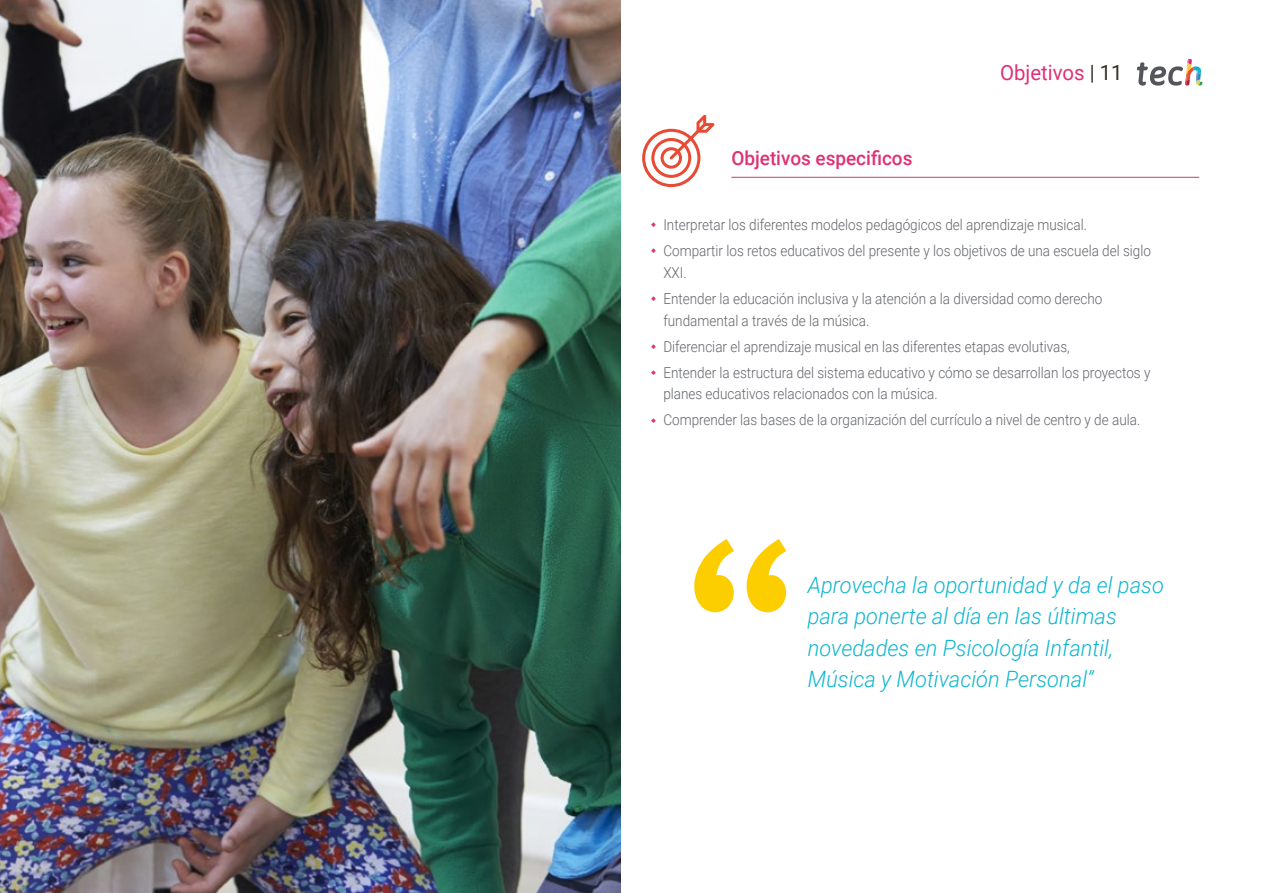
<style>
.page{position:relative;width:1263px;height:893px;background:#fff}
.page>*{position:absolute;margin:0;border:0;box-sizing:border-box;transform-origin:0 0}
.t1{font:italic 300 22.5px/31.5px "Roboto";color:#0fb6cf}
.t2{font:21px "Roboto";color:#df3174}
.t3{font:500 19.5px "Roboto";color:#df3174}
.t4{font:300 15px/26px "Roboto";color:#61646a;scale:.9 1}
.s1{color:#312e20}
</style>
<div class="page">
<hr style="left:731px;top:177px;width:468px;height:1px;background:#df3174">
<svg style="left:642px;top:115px;width:72px;height:72px"></svg>
<img style="left:0;top:0;width:621px;height:893px">
<svg style="left:694px;top:539px;width:92px;height:73px"></svg>
<svg style="left:1137px;top:59px;width:65px;height:27px"></svg>
<h3 class="t3" style="left:731px;top:144px;width:183px">Objetivos especificos</h3>
<h2 class="t2" style="left:1000px;top:57px;width:124px">Objetivos <span class="s1">| 11</span></h2>
<p class="t4" style="left:663px;top:211px;width:543px">Interpretar los diferentes modelos pedagógicos del aprendizaje musical.<br>Compartir los retos educativos del presente y los objetivos de una escuela del siglo</p>
<p class="t4" style="left:663px;top:259px;width:489px">XXI.<br>Entender la educación inclusiva y la atención a la diversidad como derecho</p>
<p class="t4" style="left:663px;top:307px;width:543px">fundamental a través de la música.<br>Diferenciar el aprendizaje musical en las diferentes etapas evolutivas,<br>Entender la estructura del sistema educativo y cómo se desarrollan los proyectos y</p>
<p class="t4" style="left:663px;top:380px;width:531px">planes educativos relacionados con la música.<br>Comprender las bases de la organización del currículo a nivel de centro y de aula.</p>
<h1 class="t1" style="left:808px;top:568px;width:358px">Aprovecha la oportunidad y da el paso para ponerte al día en las últimas novedades en Psicología Infantil, Música y Motivación Personal”</h1>
</div>
